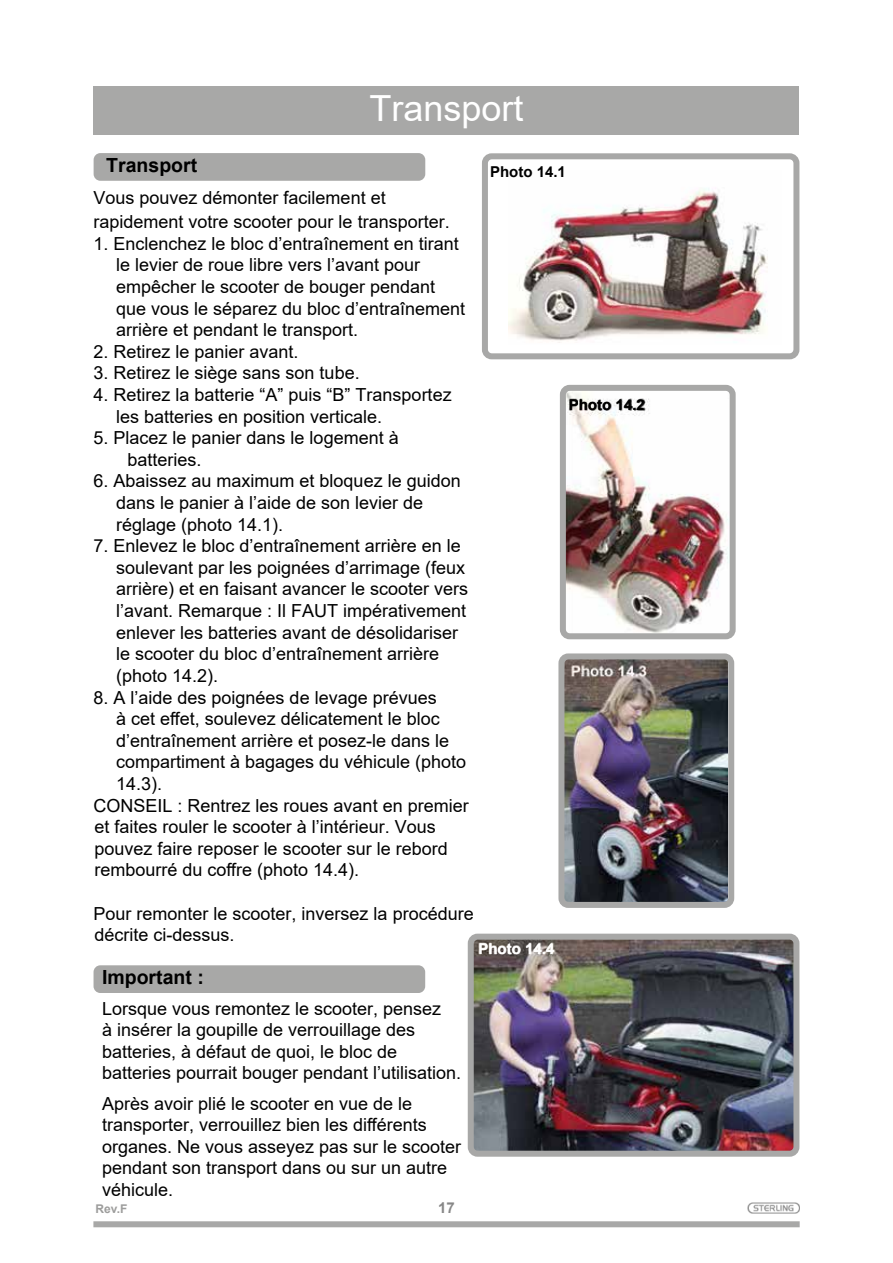
<style>
.page{position:relative;width:893px;height:1263px;background:#fff}
.page>*{position:absolute;margin:0;border:0;box-sizing:border-box;transform-origin:0 0}
.t1{font:36px "Arial";color:#fff}
.t2{font:700 19.5px "Arial";color:#000}
.t3{font:18px/21.6px "Arial";color:#000}
.t4{font:700 15px "Arial";color:#000}
.t5{font:700 15px "Arial";color:#fff}
.t6{font:700 15px "Arial";color:#878787}
.t7{font:700 12px "Arial";color:#9d9d9c}
</style>
<div class="page">
<div style="left:93px;top:1221px;width:707px;height:6px;background:#a8a8a7"></div>
<div style="left:93px;top:86px;width:706px;height:49px;background:#a8a8a7"></div>
<img style="left:747px;top:1203px;width:52px;height:10px">
<div style="left:94px;top:965px;width:331px;height:28px;background:#a8a8a7;border-radius:7px"></div>
<div style="left:94px;top:153px;width:331px;height:28px;background:#a8a8a7;border-radius:7px"></div>
<div style="left:482px;top:153px;width:317px;height:206px;border:6px solid #a8a8a7;border-radius:7px"></div>
<img style="left:567px;top:392px;width:162px;height:240px">
<img style="left:475px;top:941px;width:317px;height:209px">
<div style="left:468px;top:934px;width:331px;height:223px;border:6px solid #a8a8a7;border-radius:7px"></div>
<img style="left:509px;top:188px;width:259px;height:155px">
<img style="left:565px;top:660px;width:162px;height:241px">
<div style="left:558px;top:653px;width:176px;height:255px;border:6px solid #a8a8a7;border-radius:7px"></div>
<div style="left:560px;top:385px;width:176px;height:254px;border:6px solid #a8a8a7;border-radius:7px"></div>
<h1 class="t1" style="left:369px;top:84px;width:156px">Transport</h1>
<p class="t2" style="left:106px;top:151px;width:93px">Transport</p>
<p class="t3" style="left:94px;top:186px;width:358px;line-height:24px">Vous pouvez démonter facilement et rapidement votre scooter pour le transporter.</p>
<p class="t3" style="left:116px;top:233px;width:351px;text-indent:-22px">1. Enclenchez le bloc d’entraînement en tirant le levier de roue libre vers l’avant pour empêcher le scooter de bouger pendant que vous le séparez du bloc d’entraînement arrière et pendant le transport.</p>
<p class="t3" style="left:94px;top:341px;width:207px">2. Retirez le panier avant.</p>
<p class="t3" style="left:94px;top:362px;width:268px">3. Retirez le siège sans son tube.</p>
<p class="t3" style="left:116px;top:384px;width:337px;text-indent:-22px">4. Retirez la batterie “A” puis “B” Transportez les batteries en position verticale.</p>
<p class="t3" style="left:128px;top:427px;width:273px;text-indent:-34px">5. Placez le panier dans le logement à batteries.</p>
<p class="t3" style="left:116px;top:470px;width:346px;text-indent:-22px">6. Abaissez au maximum et bloquez le guidon dans le panier à l’aide de son levier de réglage (photo 14.1).</p>
<p class="t3" style="left:116px;top:535px;width:354px;text-indent:-22px">7. Enlevez le bloc d’entraînement arrière en le soulevant par les poignées d’arrimage (feux arrière) et en faisant avancer le scooter vers l’avant. Remarque : Il FAUT impérativement enlever les batteries avant de désolidariser le scooter du bloc d’entraînement arrière (photo 14.2).</p>
<p class="t3" style="left:94px;top:686px;width:345px">8. A l’aide des poignées de levage prévues</p>
<p class="t3" style="left:116px;top:708px;width:325px">à cet effet, soulevez délicatement le bloc</p>
<p class="t3" style="left:116px;top:729px;width:335px">d’entraînement arrière et posez-le dans le</p>
<p class="t3" style="left:116px;top:751px;width:352px">compartiment à bagages du véhicule (photo</p>
<p class="t3" style="left:116px;top:773px;width:48px">14.3).</p>
<p class="t3" style="left:94px;top:794px;width:377px">CONSEIL : Rentrez les roues avant en premier</p>
<p class="t3" style="left:95px;top:816px;width:343px">et faites rouler le scooter à l’intérieur. Vous</p>
<p class="t3" style="left:95px;top:837px;width:355px">pouvez faire reposer le scooter sur le rebord</p>
<p class="t3" style="left:95px;top:859px;width:266px">rembourré du coffre (photo 14.4).</p>
<p class="t3" style="left:94px;top:902px;width:382px">Pour remonter le scooter, inversez la procédure décrite ci-dessus.</p>
<p class="t2" style="left:102px;top:964px;width:103px">Important :</p>
<p class="t3" style="left:102px;top:997px;width:361px">Lorsque vous remontez le scooter, pensez<br>à insérer la goupille de verrouillage des batteries, à défaut de quoi, le bloc de batteries pourrait bouger pendant l’utilisation.</p>
<p class="t3" style="left:102px;top:1092px;width:361px">Après avoir plié le scooter en vue de le transporter, verrouillez bien les différents organes. Ne vous asseyez pas sur le scooter pendant son transport dans ou sur un autre véhicule.</p>
<p class="t4" style="left:490px;top:161px;width:77px">Photo 14.1</p>
<p class="t4" style="left:569px;top:394px;width:77px">Photo 14.2</p>
<p class="t5" style="left:478px;top:938px;width:77px">Photo 14.4</p>
<p class="t7" style="left:96px;top:1201px;width:33px">Rev.F</p>
<p class="t6" style="left:438px;top:1197px;width:18px">17</p>
</div>
